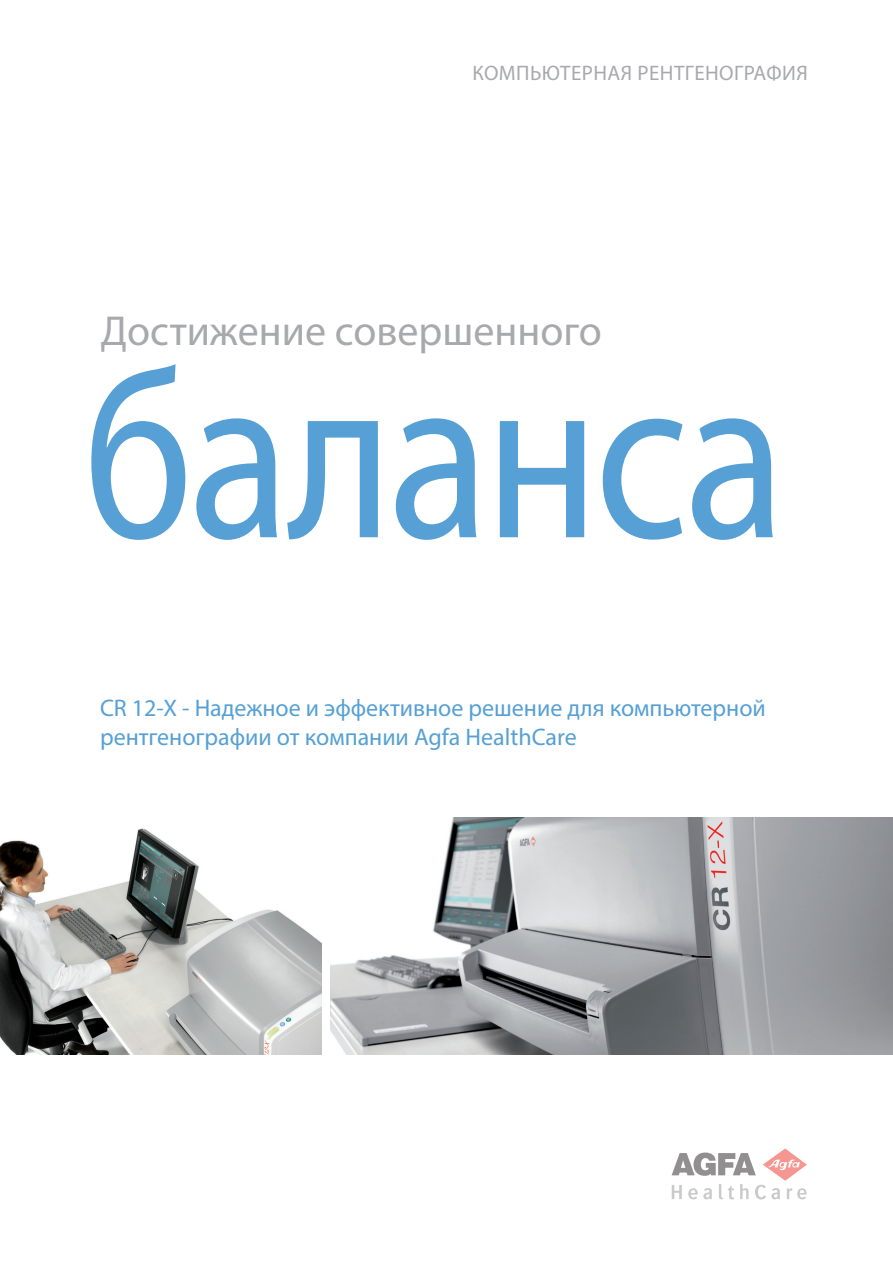
<style>
.page{position:relative;width:893px;height:1263px;background:#fff}
.page>*{position:absolute;margin:0;border:0;box-sizing:border-box;transform-origin:0 0}
.t1{font:240px "Myriad Pro";letter-spacing:-.02em;color:#56a0d5;scale:.87 1}
.t2{font:42px "Myriad Pro";color:#a8a9ad}
.t3{font:24px/28.8px "Myriad Pro";color:#56a0d5}
.productname{font:21px "Myriad Pro";letter-spacing:.02em;color:#a8a9ad}
</style>
<div class="page">
<svg style="left:672px;top:1148px;width:135px;height:51px"></svg>
<img style="left:0;top:828px;width:321px;height:227px">
<img style="left:330px;top:817px;width:563px;height:238px">
<p class="productname" style="left:473px;top:60px;width:337px">КОМПЬЮТЕРНАЯ РЕНТГЕНОГРАФИЯ</p>
<p class="t2" style="left:101px;top:305px;width:502px">Достижение совершенного</p>
<p class="t1" style="left:83px;top:309px;width:809px">баланса</p>
<p class="t3" style="left:100px;top:693px;width:667px">CR 12-X - Надежное и эффективное решение для компьютерной рентгенографии от компании Agfa HealthCare</p>
</div>
